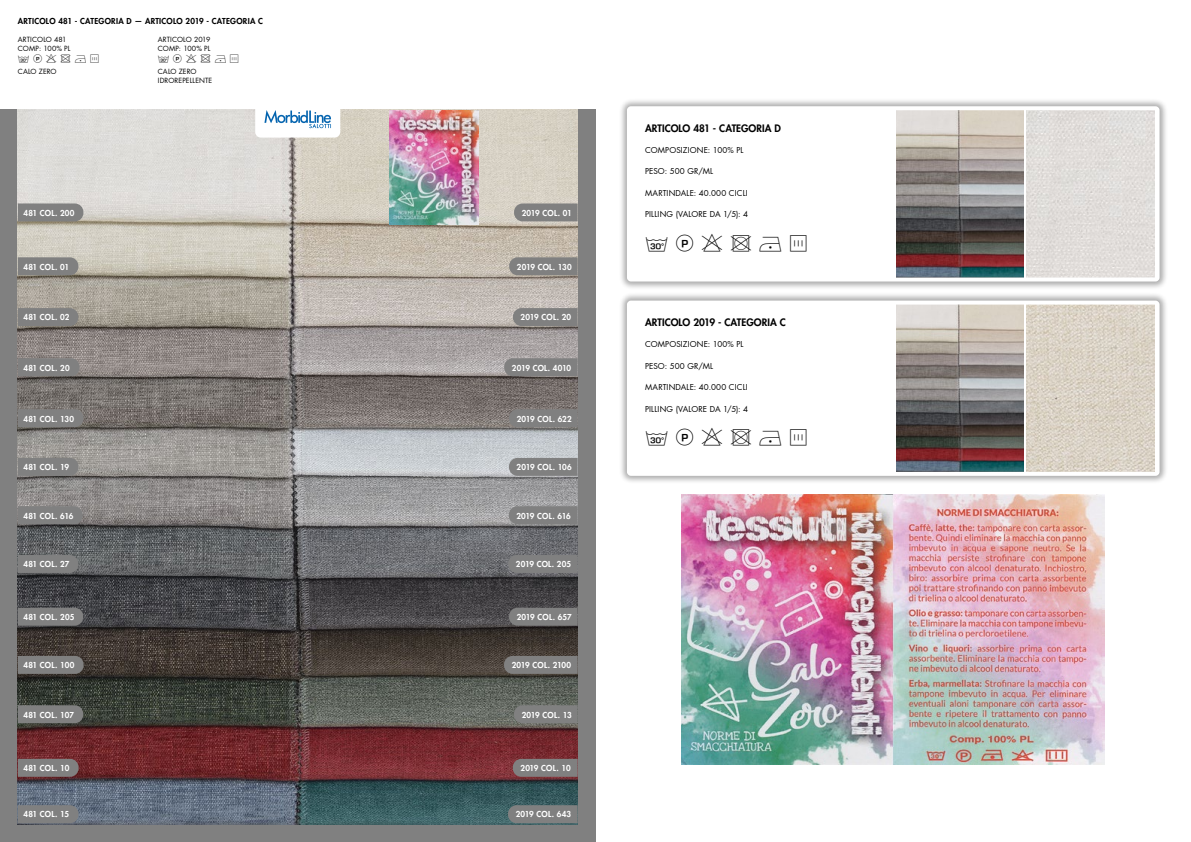
<style>
.page{position:relative;width:1191px;height:842px;background:#fff}
.page>*{position:absolute;margin:0;border:0;box-sizing:border-box;transform-origin:0 0}
.t1{font:800 10px "Futura LT Pro";letter-spacing:.005em;color:#000}
.t2{font:800 8px "Futura LT Pro";letter-spacing:.02em;color:#fff}
.t3{font:8px "Futura LT Pro";letter-spacing:.02em;color:#000}
.t4{font:800 8px "Futura LT Pro";letter-spacing:.03em;color:#000}
.t5{font:800 8px "Futura LT Pro";color:#fff}
.t6{font:800 8px "Futura LT Pro";letter-spacing:-.005em;color:#fff}
.t7{font:800 8px "Futura LT Pro";letter-spacing:-.03em;color:#fff}
.t8{font:7px/9px "Futura LT Pro";letter-spacing:.01em;color:#000}
</style>
<div class="page">
<div style="left:0;top:110px;width:595px;height:732px;background:#808080"></div>
<img style="left:18px;top:110px;width:559px;height:714px">
<svg style="left:18px;top:203px;width:65px;height:18px"></svg>
<svg style="left:514px;top:203px;width:63px;height:18px"></svg>
<svg style="left:18px;top:257px;width:60px;height:18px"></svg>
<svg style="left:509px;top:257px;width:68px;height:18px"></svg>
<svg style="left:18px;top:308px;width:60px;height:18px"></svg>
<svg style="left:513px;top:308px;width:64px;height:18px"></svg>
<svg style="left:18px;top:358px;width:62px;height:18px"></svg>
<svg style="left:504px;top:358px;width:73px;height:18px"></svg>
<svg style="left:18px;top:409px;width:65px;height:18px"></svg>
<svg style="left:509px;top:409px;width:68px;height:18px"></svg>
<svg style="left:18px;top:458px;width:60px;height:18px"></svg>
<svg style="left:509px;top:458px;width:68px;height:18px"></svg>
<svg style="left:18px;top:506px;width:65px;height:18px"></svg>
<svg style="left:509px;top:506px;width:68px;height:18px"></svg>
<svg style="left:18px;top:555px;width:60px;height:18px"></svg>
<svg style="left:508px;top:555px;width:69px;height:18px"></svg>
<svg style="left:18px;top:608px;width:65px;height:18px"></svg>
<svg style="left:509px;top:608px;width:68px;height:18px"></svg>
<svg style="left:18px;top:656px;width:66px;height:18px"></svg>
<svg style="left:504px;top:656px;width:73px;height:18px"></svg>
<svg style="left:18px;top:705px;width:65px;height:18px"></svg>
<svg style="left:514px;top:705px;width:63px;height:18px"></svg>
<svg style="left:18px;top:759px;width:61px;height:18px"></svg>
<svg style="left:513px;top:759px;width:64px;height:18px"></svg>
<svg style="left:18px;top:805px;width:60px;height:18px"></svg>
<svg style="left:508px;top:805px;width:69px;height:18px"></svg>
<div style="left:618px;top:97px;width:550px;height:193px;background:#000;opacity:.33"></div>
<svg style="left:632px;top:111px;width:262px;height:165px"></svg>
<img style="left:896px;top:111px;width:127px;height:165px">
<img style="left:1026px;top:111px;width:128px;height:165px">
<div style="left:627px;top:106px;width:532px;height:175px;border:4px solid #fff;border-radius:2px"></div>
<div style="left:618px;top:292px;width:550px;height:193px;background:#000;opacity:.33"></div>
<svg style="left:632px;top:306px;width:262px;height:165px"></svg>
<img style="left:896px;top:306px;width:127px;height:165px">
<img style="left:1026px;top:306px;width:128px;height:165px">
<div style="left:627px;top:301px;width:532px;height:175px;border:4px solid #fff;border-radius:2px"></div>
<img style="left:682px;top:495px;width:422px;height:270px">
<img style="left:390px;top:110px;width:89px;height:114px">
<svg style="left:255px;top:110px;width:85px;height:28px;background:#d8e6f1"></svg>
<svg style="left:646px;top:237px;width:21px;height:15px"></svg>
<svg style="left:676px;top:235px;width:17px;height:17px"></svg>
<svg style="left:731px;top:235px;width:20px;height:17px"></svg>
<svg style="left:760px;top:237px;width:21px;height:15px"></svg>
<svg style="left:790px;top:235px;width:16px;height:17px"></svg>
<svg style="left:646px;top:431px;width:21px;height:15px"></svg>
<svg style="left:676px;top:429px;width:17px;height:17px"></svg>
<svg style="left:731px;top:430px;width:20px;height:16px"></svg>
<svg style="left:760px;top:431px;width:21px;height:15px"></svg>
<svg style="left:790px;top:430px;width:16px;height:16px"></svg>
<svg style="left:702px;top:234px;width:20px;height:18px"></svg>
<svg style="left:702px;top:428px;width:20px;height:18px"></svg>
<p class="t4" style="left:18px;top:15px;width:246px">ARTICOLO 481 - CATEGORIA D — ARTICOLO 2019 - CATEGORIA C</p>
<p class="t8" style="left:18px;top:34px;width:54px">ARTICOLO 481<br>COMP: 100% PL</p>
<p class="t8" style="left:18px;top:67px;width:40px">CALO ZERO</p>
<p class="t8" style="left:158px;top:34px;width:54px">ARTICOLO 2019<br>COMP: 100% PL</p>
<p class="t8" style="left:158px;top:67px;width:56px">CALO ZERO<br>IDROREPELLENTE</p>
<p class="t2" style="left:24px;top:207px;width:53px">481 COL. 200</p>
<p class="t6" style="left:522px;top:207px;width:52px">2019 COL. 01</p>
<p class="t2" style="left:24px;top:261px;width:47px">481 COL. 01</p>
<p class="t2" style="left:517px;top:261px;width:56px">2019 COL. 130</p>
<p class="t2" style="left:24px;top:311px;width:47px">481 COL. 02</p>
<p class="t2" style="left:520px;top:311px;width:52px">2019 COL. 20</p>
<p class="t2" style="left:24px;top:361px;width:48px">481 COL. 20</p>
<p class="t5" style="left:512px;top:361px;width:61px">2019 COL. 4010</p>
<p class="t2" style="left:24px;top:412px;width:52px">481 COL. 130</p>
<p class="t2" style="left:516px;top:412px;width:57px">2019 COL. 622</p>
<p class="t2" style="left:24px;top:461px;width:47px">481 COL. 19</p>
<p class="t2" style="left:516px;top:461px;width:57px">2019 COL. 106</p>
<p class="t6" style="left:24px;top:509px;width:51px">481 COL. 616</p>
<p class="t7" style="left:516px;top:509px;width:56px">2019 COL. 616</p>
<p class="t2" style="left:24px;top:558px;width:47px">481 COL. 27</p>
<p class="t2" style="left:516px;top:558px;width:57px">2019 COL. 205</p>
<p class="t2" style="left:24px;top:611px;width:52px">481 COL. 205</p>
<p class="t2" style="left:516px;top:611px;width:57px">2019 COL. 657</p>
<p class="t2" style="left:24px;top:659px;width:52px">481 COL. 100</p>
<p class="t5" style="left:512px;top:659px;width:61px">2019 COL. 2100</p>
<p class="t2" style="left:24px;top:708px;width:52px">481 COL. 107</p>
<p class="t6" style="left:521px;top:708px;width:51px">2019 COL. 13</p>
<p class="t2" style="left:24px;top:762px;width:47px">481 COL. 10</p>
<p class="t5" style="left:520px;top:762px;width:52px">2019 COL. 10</p>
<p class="t2" style="left:24px;top:808px;width:47px">481 COL. 15</p>
<p class="t2" style="left:515px;top:808px;width:57px">2019 COL. 643</p>
<p class="t1" style="left:645px;top:120px;width:137px">ARTICOLO 481 - CATEGORIA D</p>
<p class="t3" style="left:645px;top:145px;width:100px">COMPOSIZIONE: 100% PL</p>
<p class="t3" style="left:645px;top:166px;width:69px">PESO: 500 GR/ML</p>
<p class="t3" style="left:645px;top:187px;width:104px">MARTINDALE: 40.000 CICLI</p>
<p class="t3" style="left:645px;top:209px;width:105px">PILLING (VALORE DA 1/5): 4</p>
<p class="t1" style="left:645px;top:315px;width:142px">ARTICOLO 2019 - CATEGORIA C</p>
<p class="t3" style="left:645px;top:339px;width:100px">COMPOSIZIONE: 100% PL</p>
<p class="t3" style="left:645px;top:360px;width:69px">PESO: 500 GR/ML</p>
<p class="t3" style="left:645px;top:382px;width:104px">MARTINDALE: 40.000 CICLI</p>
<p class="t3" style="left:645px;top:403px;width:105px">PILLING (VALORE DA 1/5): 4</p>
</div>
